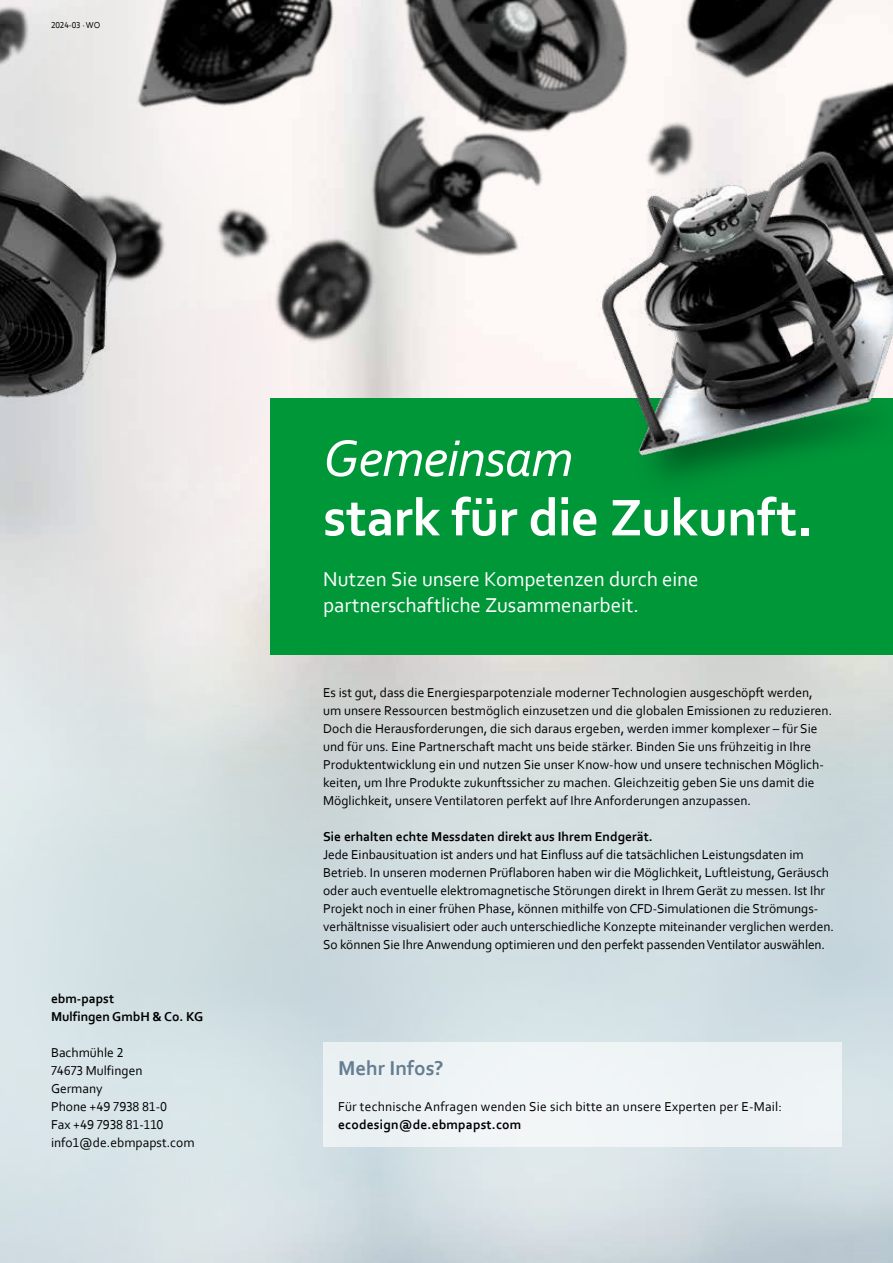
<style>
.page{position:relative;width:893px;height:1263px;background:#fff}
.page>*{position:absolute;margin:0;border:0;box-sizing:border-box;transform-origin:0 0}
.t1{font:700 54px "Corbel";letter-spacing:-.005em;color:#fff}
.t2{font:italic 54px "Corbel";letter-spacing:-.02em;color:#fff}
.t3{font:21px/25.5px "Corbel";letter-spacing:-.005em;color:#fff}
.t4{font:700 21px "Corbel";color:#647d91}
.t5{font:13.5px/18px "Corbel";color:#000}
.t6{font:700 13.5px/18px "Corbel";color:#000}
.t7{font:9px "Corbel";color:#000}
</style>
<div class="page">
<div style="left:0;top:481px;width:242px;height:782px;background:linear-gradient(to right,#d5d9da,#f4efee)"></div>
<svg style="left:0;top:631px;width:893px;height:632px;background:#d3dde0"></svg>
<img style="left:0;top:0;width:168px;height:441px">
<div style="left:323px;top:1042px;width:519px;height:105px;background:#eef3f5"></div>
<img style="left:131px;top:0;width:762px;height:431px">
<div style="left:270px;top:399px;width:623px;height:256px;background:#009739"></div>
<img style="left:636px;top:399px;width:242px;height:82px">
<img style="left:370px;top:91px;width:191px;height:167px">
<p class="t7" style="left:51px;top:19px;width:51px">2024-03 · WO</p>
<p class="t6" style="left:51px;top:989px;width:154px">ebm-papst<br>Mulfingen GmbH &amp; Co. KG</p>
<p class="t5" style="left:51px;top:1043px;width:145px">Bachmühle 2<br>74673 Mulfingen<br>Germany<br>Phone +49 7938 81-0<br>Fax +49 7938 81-110 info1@de.ebmpapst.com</p>
<h1 class="t2" style="left:323px;top:424px;width:252px">Gemeinsam</h1>
<h1 class="t1" style="left:323px;top:484px;width:491px">stark für die Zukunft.</h1>
<h2 class="t3" style="left:323px;top:566px;width:377px">Nutzen Sie unsere Kompetenzen durch eine partnerschaftliche Zusammenarbeit.</h2>
<p class="t5" style="left:323px;top:683px;width:511px">Es ist gut, dass die Energiesparpotenziale moderner Technologien ausgeschöpft werden, um unsere Ressourcen bestmöglich einzusetzen und die globalen Emissionen zu reduzieren.<br>Doch die Herausforderungen, die sich daraus ergeben, werden immer komplexer – für Sie und für uns. Eine Partnerschaft macht uns beide stärker. Binden Sie uns frühzeitig in Ihre Produktentwicklung ein und nutzen Sie unser Know-how und unsere technischen Möglich&shy;keiten, um Ihre Produkte zukunftssicher zu machen. Gleichzeitig geben Sie uns damit die Möglichkeit, unsere Ventilatoren perfekt auf Ihre Anforderungen anzupassen.</p>
<p class="t6" style="left:323px;top:827px;width:331px">Sie erhalten echte Messdaten direkt aus Ihrem Endgerät.</p>
<p class="t5" style="left:323px;top:845px;width:512px">Jede Einbausituation ist anders und hat Einfluss auf die tatsächlichen Leistungsdaten im Betrieb. In unseren modernen Prüflaboren haben wir die Möglichkeit, Luftleistung, Geräusch oder auch eventuelle elektromagnetische Störungen direkt in Ihrem Gerät zu messen. Ist Ihr Projekt noch in einer frühen Phase, können mithilfe von CFD-Simulationen die Strömungs&shy;verhältnisse visualisiert oder auch unterschiedliche Konzepte miteinander verglichen werden.<br>So können Sie Ihre Anwendung optimieren und den perfekt passenden Ventilator auswählen.</p>
<h2 class="t4" style="left:338px;top:1055px;width:107px">Mehr Infos?</h2>
<p class="t5" style="left:338px;top:1097px;width:446px">Für technische Anfragen wenden Sie sich bitte an unsere Experten per E-Mail:</p>
<p class="t6" style="left:338px;top:1115px;width:185px">ecodesign@de.ebmpapst.com</p>
</div>
